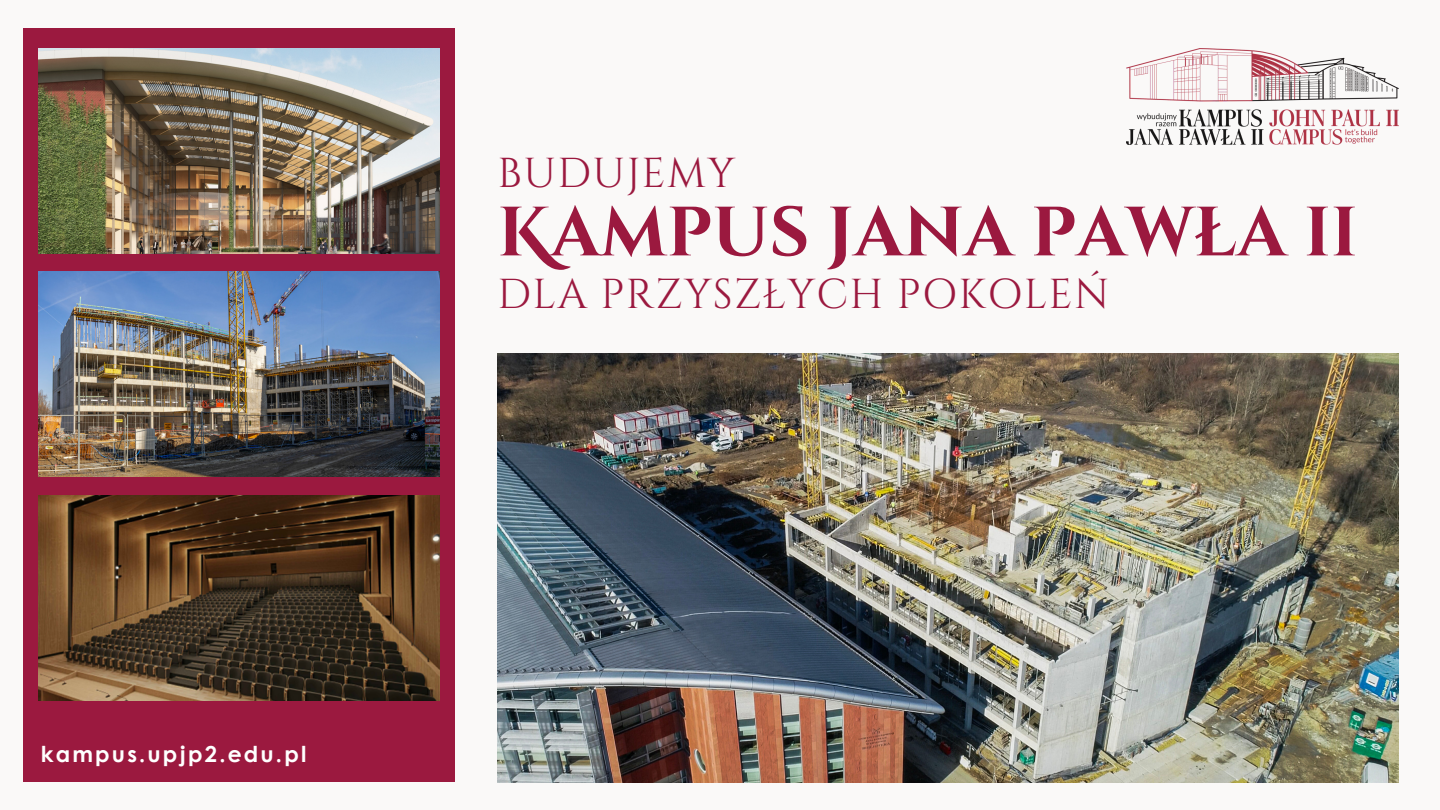
<style>
.page{position:relative;width:1440px;height:810px;background:#faf9f8}
.page>*{position:absolute;margin:0;border:0;box-sizing:border-box;transform-origin:0 0}
.t1{font:700 69.6px "Cinzel Decorative";color:#9b193f}
.t2{font:41.7px "Cinzel";letter-spacing:.035em;color:#9b193f}
.t3{font:700 22px "Century Gothic";letter-spacing:.1em;color:#fff}
</style>
<div class="page">
<div style="left:24px;top:28px;width:431px;height:753px;background:#9b193f"></div>
<img style="left:498px;top:353px;width:900px;height:429px">
<img style="left:39px;top:48px;width:400px;height:205px">
<img style="left:39px;top:272px;width:400px;height:205px">
<img style="left:39px;top:496px;width:400px;height:205px">
<img style="left:1127px;top:48px;width:271px;height:97px">
<h1 class="t3" style="left:41px;top:737px;width:267px">kampus.upjp2.edu.pl</h1>
<h2 class="t2" style="left:498px;top:147px;width:239px">BUDUJEMY</h2>
<p class="t1" style="left:498px;top:187px;width:862px">Kampus jana pawła ii</p>
<h2 class="t2" style="left:498px;top:268px;width:613px">DLA PRZYSZŁYCH POKOLEŃ</h2>
</div>
